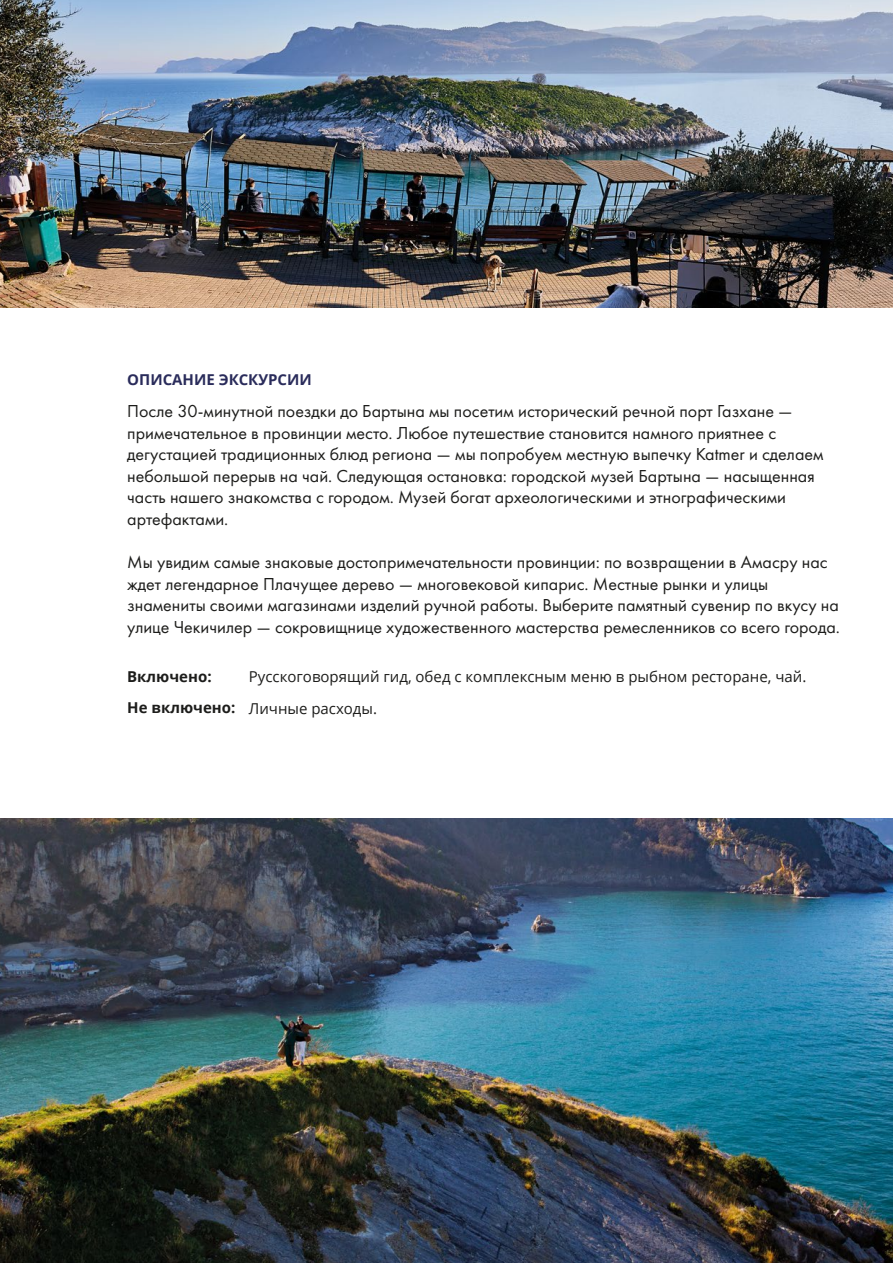
<style>
.page{position:relative;width:893px;height:1263px;background:#fff}
.page>*{position:absolute;margin:0;border:0;box-sizing:border-box;transform-origin:0 0}
.t1{font:18px/21.6px "Futura PT";color:#1d1d1b}
.t2{font:15px/31.7px "Open Sans";color:#1d1d1b}
.t3{font:700 15px "Open Sans";color:#2a2c5b}
.t4{font:700 15px "Open Sans";color:#1d1d1b}
.s1{font-weight:700}
</style>
<div class="page">
<img style="left:0;top:0;width:893px;height:307px">
<img style="left:0;top:818px;width:893px;height:445px">
<p class="t3" style="left:127px;top:369px;width:186px">ОПИСАНИЕ ЭКСКУРСИИ</p>
<p class="t1" style="left:127px;top:400px;width:698px">После 30-минутной поездки до Бартына мы посетим исторический речной порт Газхане — примечательное в провинции место. Любое путешествие становится намного приятнее с дегустацией традиционных блюд региона — мы попробуем местную выпечку Katmer и сделаем небольшой перерыв на чай. Следующая остановка: городской музей Бартына — насыщенная часть нашего знакомства с городом. Музей богат археологическими и этнографическими артефактами.</p>
<p class="t1" style="left:127px;top:551px;width:714px">Мы увидим самые знаковые достопримечательности провинции: по возвращении в Амасру нас ждет легендарное Плачущее дерево — многовековой кипарис. Местные рынки и улицы знамениты своими магазинами изделий ручной работы. Выберите памятный сувенир по вкусу на улице Чекичилер — сокровищнице художественного мастерства ремесленников со всего города.</p>
<p class="t2" style="left:127px;top:661px;width:681px;text-indent:122px">Русскоговорящий гид, обед с комплексным меню в рыбном ресторане, чай.<br><span class="s1">Не включено:</span> Личные расходы.</p>
<p class="t4" style="left:127px;top:666px;width:86px">Включено:</p>
</div>
